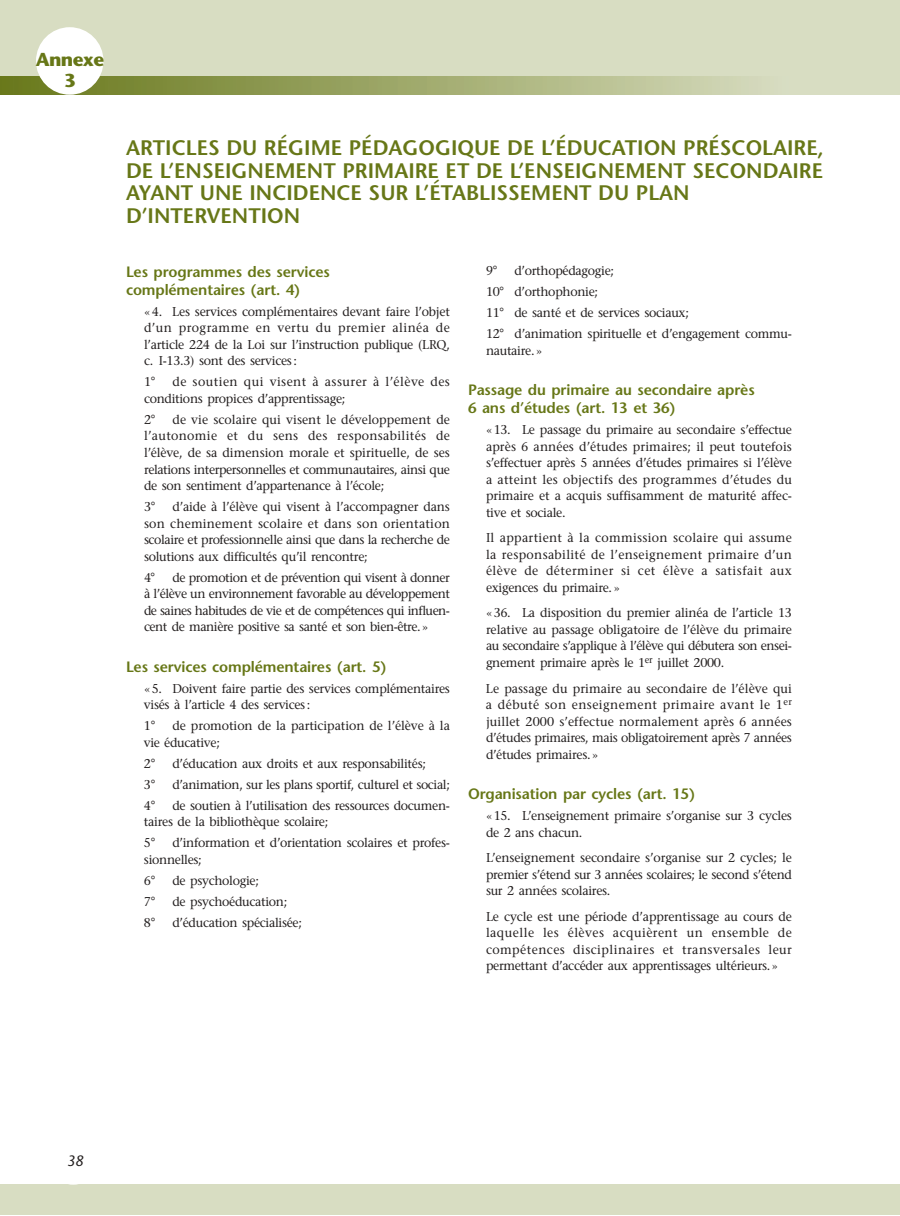
<style>
.page{position:relative;width:900px;height:1216px;background:#fff}
.page>*{position:absolute;margin:0;border:0;box-sizing:border-box;transform-origin:0 0}
.t1{font:600 21px/22.5px "Stone Sans";color:#677717}
.t2{font:700 18.75px/21px "Stone Sans";letter-spacing:-.035em;color:#677717;text-align:center}
.t3{font:600 15px/18px "Stone Sans";letter-spacing:-.01em;color:#677717}
.t4{font:italic 15px "Stone Sans";color:#231f1f}
.t5{font:12.75px/16.5px "Stone Serif";letter-spacing:-.025em;color:#231f1f;text-align:justify}
.t6{font:12.75px/16.5px "Stone Serif";letter-spacing:-.005em;color:#231f1f}
</style>
<div class="page">
<div style="left:0;top:1184px;width:900px;height:31px;background:#d8ddc2"></div>
<div style="left:0;top:0;width:900px;height:95px;background:#d8ddc2"></div>
<svg style="left:0;top:77px;width:741px;height:18px;background:#9da769"></svg>
<div style="left:36px;top:27px;width:68px;height:68px;background:#fff;border-radius:50%"></div>
<h2 class="t2" style="left:36px;top:51px;width:70px">Annexe<br>3</h2>
<h1 class="t1" style="left:126px;top:139px;width:699px">ARTICLES DU RÉGIME PÉDAGOGIQUE DE L’ÉDUCATION PRÉSCOLAIRE, DE L’ENSEIGNEMENT PRIMAIRE ET DE L’ENSEIGNEMENT SECONDAIRE AYANT UNE INCIDENCE SUR L’ÉTABLISSEMENT DU PLAN D’INTERVENTION</h1>
<p class="t3" style="left:126px;top:264px;width:205px">Les programmes des services complémentaires (art. 4)</p>
<p class="t5" style="left:144px;top:304px;width:308px">« 4. Les services complémentaires devant faire l’objet d’un programme en vertu du premier alinéa de l’article 224 de la Loi sur l’instruction publique (LRQ, c. I-13.3) sont des services:</p>
<p class="t5" style="left:144px;top:375px;width:13px">1°</p>
<p class="t5" style="left:144px;top:375px;width:308px;text-indent:28px">de soutien qui visent à assurer à l’élève des conditions propices d’apprentissage;</p>
<p class="t5" style="left:144px;top:412px;width:13px">2°</p>
<p class="t5" style="left:144px;top:412px;width:308px;text-indent:28px">de vie scolaire qui visent le développement de l’autonomie et du sens des responsabilités de l’élève, de sa dimension morale et spirituelle, de ses relations interpersonnelles et communautaires, ainsi que de son sentiment d’appartenance à l’école;</p>
<p class="t5" style="left:144px;top:499px;width:13px">3°</p>
<p class="t5" style="left:144px;top:499px;width:308px;text-indent:28px">d’aide à l’élève qui visent à l’accompagner dans son cheminement scolaire et dans son orientation scolaire et professionnelle ainsi que dans la recherche de solutions aux difficultés qu’il rencontre;</p>
<p class="t5" style="left:144px;top:570px;width:13px">4°</p>
<p class="t5" style="left:144px;top:570px;width:308px;text-indent:28px">de promotion et de prévention qui visent à donner à l’élève un environnement favorable au développement de saines habitudes de vie et de compétences qui influen&shy;cent de manière positive sa santé et son bien-être.»</p>
<p class="t3" style="left:126px;top:659px;width:262px">Les services complémentaires (art. 5)</p>
<p class="t5" style="left:144px;top:681px;width:307px">«5. Doivent faire partie des services complémentaires visés à l’article 4 des services:</p>
<p class="t5" style="left:144px;top:718px;width:13px">1°</p>
<p class="t6" style="left:144px;top:718px;width:308px;text-indent:28px">de promotion de la participation de l’élève à la vie éducative;</p>
<p class="t5" style="left:144px;top:756px;width:13px">2°</p>
<p class="t5" style="left:172px;top:756px;width:255px">d’éducation aux droits et aux responsabilités;</p>
<p class="t5" style="left:144px;top:777px;width:13px">3°</p>
<p class="t5" style="left:172px;top:777px;width:279px">d’animation, sur les plans sportif, culturel et social;</p>
<p class="t5" style="left:144px;top:798px;width:13px">4°</p>
<p class="t5" style="left:144px;top:798px;width:308px;text-indent:28px">de soutien à l’utilisation des ressources documen&shy;taires de la bibliothèque scolaire;</p>
<p class="t5" style="left:144px;top:835px;width:13px">5°</p>
<p class="t5" style="left:144px;top:835px;width:307px;text-indent:28px">d’information et d’orientation scolaires et profes&shy;sionnelles;</p>
<p class="t5" style="left:144px;top:873px;width:13px">6°</p>
<p class="t5" style="left:172px;top:873px;width:88px">de psychologie;</p>
<p class="t5" style="left:144px;top:894px;width:13px">7°</p>
<p class="t5" style="left:172px;top:894px;width:116px">de psychoéducation;</p>
<p class="t5" style="left:144px;top:915px;width:13px">8°</p>
<p class="t5" style="left:172px;top:915px;width:131px">d’éducation spécialisée;</p>
<p class="t5" style="left:486px;top:261px;width:307px;line-height:21px;text-align:left;text-indent:28px">d’orthopédagogie;<br>10° d’orthophonie;<br>11° de santé et de services sociaux;<br>12° d’animation spirituelle et d’engagement commu-</p>
<p class="t5" style="left:486px;top:343px;width:58px">nautaire.»</p>
<p class="t3" style="left:468px;top:382px;width:288px">Passage du primaire au secondaire après<br>6 ans d’études (art. 13 et 36)</p>
<p class="t5" style="left:486px;top:423px;width:308px">«13. Le passage du primaire au secondaire s’effectue après 6 années d’études primaires; il peut toutefois s’effectuer après 5 années d’études primaires si l’élève a atteint les objectifs des programmes d’études du primaire et a acquis suffisamment de maturité affec&shy;tive et sociale.</p>
<p class="t5" style="left:486px;top:531px;width:308px">Il appartient à la commission scolaire qui assume la responsabilité de l’enseignement primaire d’un élève de déterminer si cet élève a satisfait aux exigences du primaire.»</p>
<p class="t5" style="left:486px;top:606px;width:308px">«36. La disposition du premier alinéa de l’article 13 relative au passage obligatoire de l’élève du primaire au secondaire s’applique à l’élève qui débutera son ensei&shy;gnement primaire après le 1<sup>er</sup> juillet 2000.</p>
<p class="t5" style="left:486px;top:681px;width:308px">Le passage du primaire au secondaire de l’élève qui a débuté son enseignement primaire avant le 1<sup>er </sup>juillet 2000 s’effectue normalement après 6 années d’études primaires, mais obligatoirement après 7 années d’études primaires.»</p>
<p class="t3" style="left:468px;top:786px;width:229px">Organisation par cycles (art. 15)</p>
<p class="t5" style="left:486px;top:808px;width:307px">«15. L’enseignement primaire s’organise sur 3 cycles de 2 ans chacun.</p>
<p class="t5" style="left:486px;top:850px;width:308px">L’enseignement secondaire s’organise sur 2 cycles; le premier s’étend sur 3 années scolaires; le second s’étend sur 2 années scolaires.</p>
<p class="t5" style="left:486px;top:909px;width:308px">Le cycle est une période d’apprentissage au cours de laquelle les élèves acquièrent un ensemble de compétences disciplinaires et transversales leur permettant d’accéder aux apprentissages ultérieurs.»</p>
<p class="t5" style="left:486px;top:264px;width:13px">9°</p>
<p class="t4" style="left:67px;top:1154px;width:19px">38</p>
</div>
